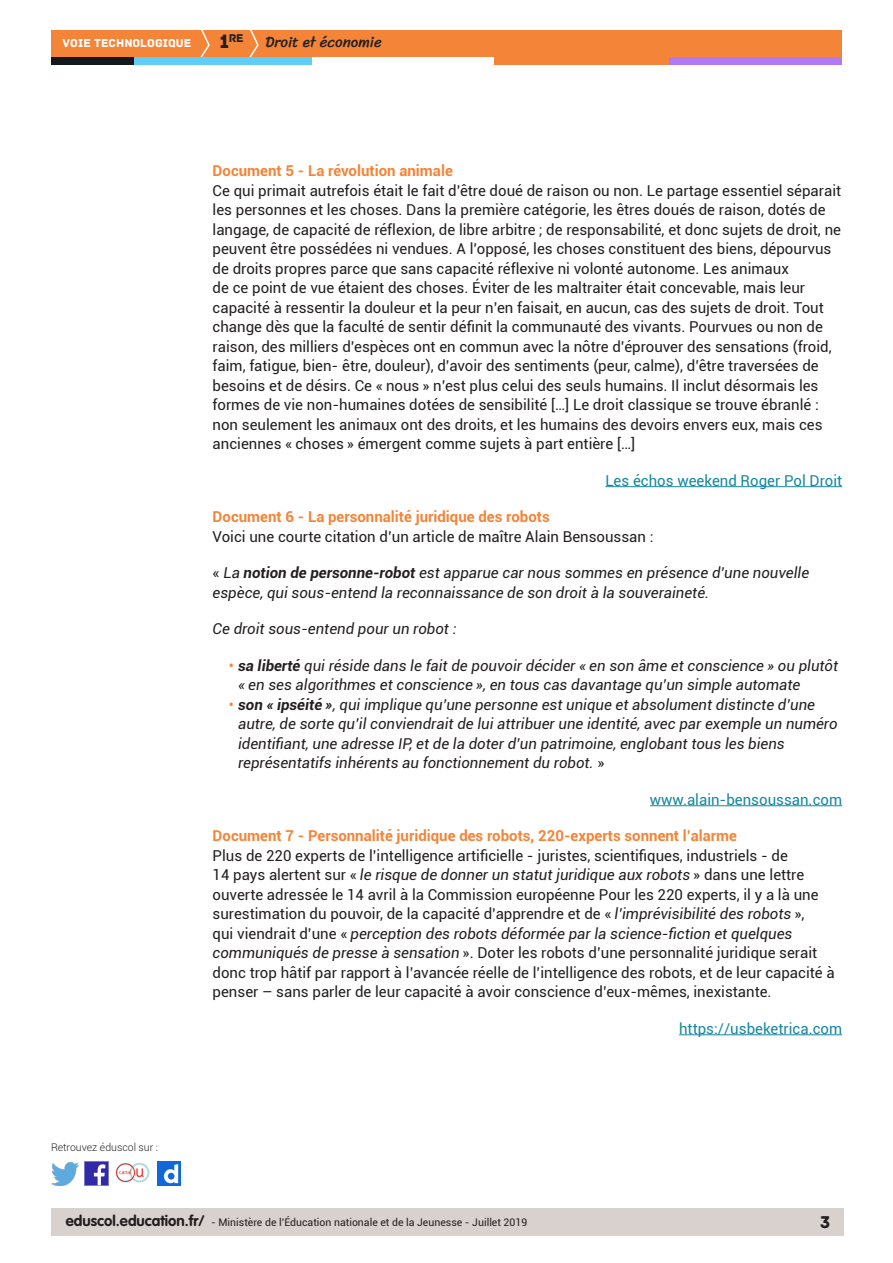
<style>
.page{position:relative;width:893px;height:1263px;background:#fff}
.page>*{position:absolute;margin:0;border:0;box-sizing:border-box;transform-origin:0 0}
.t1{font:18px "Archive";color:#231f20}
.Texte_courant{font:15px/19.5px "Roboto";color:#231f20}
.Texte_courant-2{font:italic 15px/19.5px "Roboto";color:#231f20}
._04_titre_3{font:700 15px "Roboto";color:#f48437}
.Texte_courant-3{font:15px "Roboto";color:#16879f}
.t2{font:15px "Sriracha";color:#231f20}
.t3{font:12px "Archive";color:#fff}
.t4{font:11.85px "Archive";color:#231f20}
.t5{font:10.5px "Roboto";color:#231f20}
.t6{font:300 10.5px "Roboto";color:#231f20}
.s1{font-size:20.4px}
.s2{font-style:normal}
.s3{font-weight:700}
.s4{font-style:normal;color:#f48437}
.s5{font-style:italic}
.s6{font-family:"VAG Rounded Std";font-weight:700;font-size:15px}
</style>
<div class="page">
<div style="left:51px;top:1209px;width:792px;height:27px;background:#d8d1ce"></div>
<img style="left:85px;top:1162px;width:23px;height:23px">
<img style="left:51px;top:1163px;width:28px;height:22px">
<img style="left:158px;top:1162px;width:22px;height:23px">
<img style="left:115px;top:1162px;width:35px;height:21px">
<div style="left:51px;top:30px;width:791px;height:27px;background:#f48437"></div>
<svg style="left:200px;top:30px;width:10px;height:27px"></svg>
<svg style="left:249px;top:30px;width:10px;height:27px"></svg>
<div style="left:133px;top:57px;width:179px;height:8px;background:#5fcdf5"></div>
<div style="left:51px;top:57px;width:82px;height:8px;background:#141a1c"></div>
<div style="left:667px;top:57px;width:175px;height:8px;background:#b078f2"></div>
<div style="left:494px;top:57px;width:175px;height:8px;background:#f48437"></div>
<hr style="left:605px;top:486px;width:237px;height:1px;background:#16879f">
<hr style="left:650px;top:805px;width:192px;height:1px;background:#16879f">
<hr style="left:679px;top:1034px;width:163px;height:1px;background:#16879f">
<p class="t4" style="left:220px;top:31px;width:25px"><span class="s1">1</span>re</p>
<p class="t3" style="left:63px;top:36px;width:130px">VOIE TECHNOLOGIQUE</p>
<p class="t2" style="left:265px;top:33px;width:118px">Droit et économie</p>
<p class="t6" style="left:51px;top:1140px;width:109px">Retrouvez éduscol sur :</p>
<p class="_04_titre_3" style="left:213px;top:160px;width:242px">Document 5 - La révolution animale</p>
<p class="Texte_courant" style="left:213px;top:180px;width:630px">Ce qui primait autrefois était le fait d’être doué de raison ou non. Le partage essentiel séparait les personnes et les choses. Dans la première catégorie, les êtres doués de raison, dotés de langage, de capacité de réflexion, de libre arbitre ; de responsabilité, et donc sujets de droit, ne peuvent être possédées ni vendues. A l’opposé, les choses constituent des biens, dépourvus de droits propres parce que sans capacité réflexive ni volonté autonome. Les animaux<br>de ce point de vue étaient des choses. Éviter de les maltraiter était concevable, mais leur capacité à ressentir la douleur et la peur n’en faisait, en aucun, cas des sujets de droit. Tout change dès que la faculté de sentir définit la communauté des vivants. Pourvues ou non de raison, des milliers d’espèces ont en commun avec la nôtre d’éprouver des sensations (froid, faim, fatigue, bien- être, douleur), d’avoir des sentiments (peur, calme), d’être traversées de besoins et de désirs. Ce « nous » n’est plus celui des seuls humains. Il inclut désormais les formes de vie non-humaines dotées de sensibilité […] Le droit classique se trouve ébranlé : non seulement les animaux ont des droits, et les humains des devoirs envers eux, mais ces anciennes « choses » émergent comme sujets à part entière […]</p>
<p class="Texte_courant-3" style="left:605px;top:470px;width:238px">Les échos weekend Roger Pol Droit</p>
<p class="_04_titre_3" style="left:213px;top:506px;width:339px">Document 6 - La personnalité juridique des robots</p>
<p class="Texte_courant" style="left:213px;top:526px;width:442px">Voici une courte citation d’un article de maître Alain Bensoussan :</p>
<p class="Texte_courant-2" style="left:213px;top:562px;width:598px"><span class="s2">«</span> La <span class="s3">notion de personne-robot</span> est apparue car nous sommes en présence d’une nouvelle espèce, qui sous-entend la reconnaissance de son droit à la souveraineté.</p>
<p class="Texte_courant-2" style="left:213px;top:618px;width:245px">Ce droit sous-entend pour un robot :</p>
<p class="Texte_courant-2" style="left:238px;top:655px;width:601px;text-indent:-9px"><span class="s4">•</span> <span class="s3">sa liberté</span> qui réside dans le fait de pouvoir décider « en son âme et conscience » ou plutôt « en ses algorithmes et conscience », en tous cas davantage qu’un simple automate</p>
<p class="Texte_courant-2" style="left:238px;top:694px;width:601px;text-indent:-9px"><span class="s4">•</span> <span class="s3">son « ipséité »</span>, qui implique qu’une personne est unique et absolument distincte d’une autre, de sorte qu’il conviendrait de lui attribuer une identité, avec par exemple un numéro identifiant, une adresse IP, et de la doter d’un patrimoine, englobant tous les biens représentatifs inhérents au fonctionnement du robot. <span class="s2">»</span></p>
<p class="Texte_courant-3" style="left:650px;top:789px;width:194px">www.alain-bensoussan.com</p>
<p class="_04_titre_3" style="left:213px;top:825px;width:526px">Document 7 - Personnalité juridique des robots, 220-experts sonnent l’alarme</p>
<p class="Texte_courant" style="left:213px;top:845px;width:624px">Plus de 220 experts de l’intelligence artificielle - juristes, scientifiques, industriels - de<br>14 pays alertent sur « <span class="s5">le risque de donner un statut juridique aux robots</span> » dans une lettre ouverte adressée le 14 avril à la Commission européenne Pour les 220 experts, il y a là une surestimation du pouvoir, de la capacité d’apprendre et de « <span class="s5">l’imprévisibilité des robots</span> »,<br>qui viendrait d’une « <span class="s5">perception des robots déformée par la science-fiction et quelques communiqués de presse à sensation</span> ». Doter les robots d’une personnalité juridique serait donc trop hâtif par rapport à l’avancée réelle de l’intelligence des robots, et de leur capacité à penser – sans parler de leur capacité à avoir conscience d’eux-mêmes, inexistante.</p>
<p class="Texte_courant-3" style="left:679px;top:1018px;width:165px">https://usbeketrica.com</p>
<p class="t5" style="left:66px;top:1215px;width:463px"><span class="s6">eduscol.education.fr/</span> - Ministère de l’Éducation nationale et de la Jeunesse - Juillet 2019</p>
<p class="t1" style="left:820px;top:1211px;width:12px">3</p>
</div>
